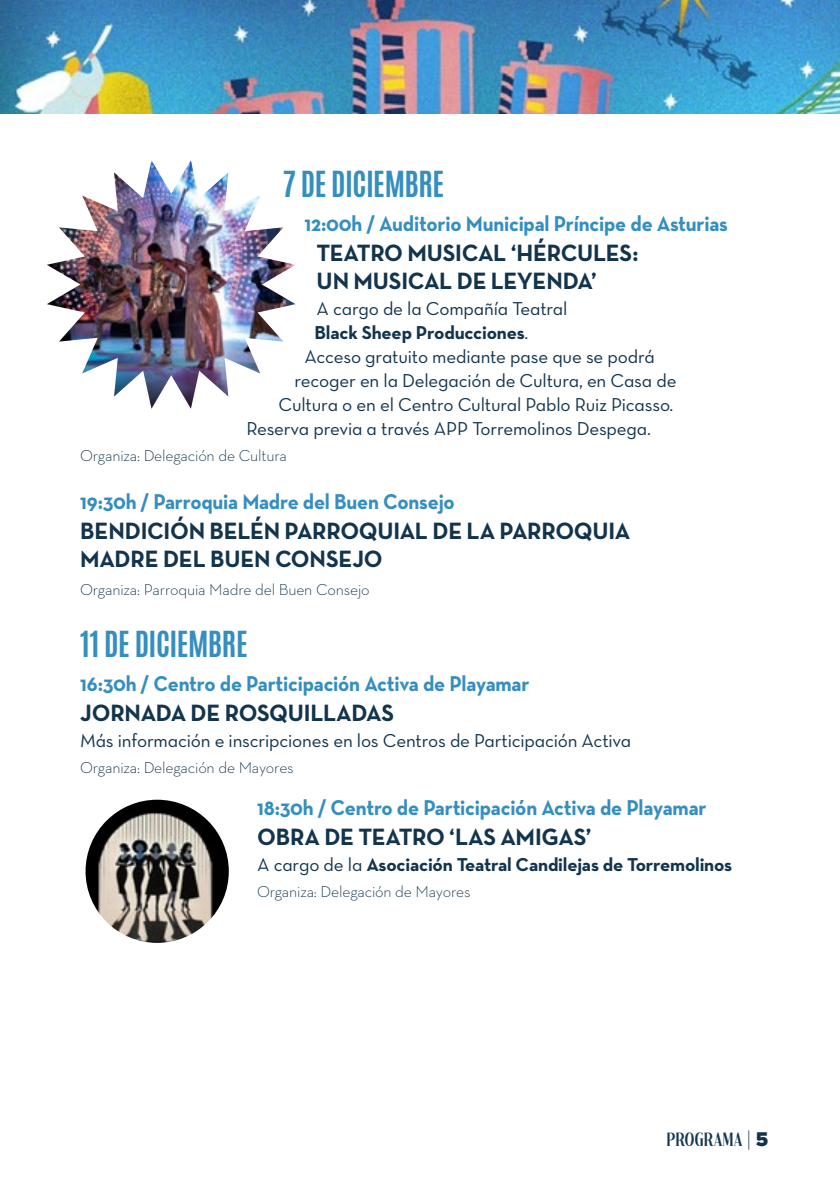
<style>
.page{position:relative;width:840px;height:1191px;background:#fff}
.page>*{position:absolute;margin:0;border:0;box-sizing:border-box;transform-origin:0 0}
.t1{font:700 30px "Antonio";letter-spacing:-.015em;color:#348ec0}
.t2{font:700 24px/28px "Neutra Text";letter-spacing:-.01em;color:#12344d}
.t3{font:700 21.8px "Neutra Text";letter-spacing:-.01em;color:#348ec0;scale:.94 1}
.t4{font:19px "Neutra Text Book Alt";letter-spacing:-.01em;color:#12344d}
.t5{font:700 19px "Neutra Text";letter-spacing:-.01em;color:#12344d}
.t6{font:300 16px "Neutra Text";letter-spacing:-.01em;color:#12344d}
.t7{font:14px "Arastin Std FREEDEMO";letter-spacing:-.03em;color:#12344d}
.s1{font-family:"Neutra Text Book Alt";font-weight:400}
.s2{font-family:"Metropolis";font-weight:200;font-size:23.6px}
.s3{font-family:"Metropolis";font-weight:900;font-size:20px}
</style>
<div class="page">
<img style="left:0;top:0;width:839px;height:114px">
<img style="left:47px;top:160px;width:248px;height:249px">
<img style="left:85px;top:799px;width:144px;height:144px;border-radius:72px">
<h1 class="t1" style="left:282px;top:161px;width:163px">7 DE DICIEMBRE</h1>
<p class="t3" style="left:304px;top:210px;width:451px">12:00h / Auditorio Municipal Príncipe de Asturias</p>
<p class="t2" style="left:316px;top:238px;width:323px">TEATRO MUSICAL ‘HÉRCULES:<br>UN MUSICAL DE LEYENDA’</p>
<p class="t4" style="left:316px;top:297px;width:252px">A cargo de la Compañía Teatral</p>
<p class="t5" style="left:314px;top:321px;width:215px">Black Sheep Producciones<span class="s1">.</span></p>
<p class="t4" style="left:304px;top:345px;width:351px">Acceso gratuito mediante pase que se podrá</p>
<p class="t4" style="left:294px;top:369px;width:383px">recoger en la Delegación de Cultura, en Casa de</p>
<p class="t4" style="left:278px;top:393px;width:396px">Cultura o en el Centro Cultural Pablo Ruiz Picasso.</p>
<p class="t4" style="left:246px;top:417px;width:405px">Reserva previa a través APP Torremolinos Despega.</p>
<p class="t6" style="left:80px;top:446px;width:208px">Organiza: Delegación de Cultura</p>
<p class="t3" style="left:80px;top:488px;width:400px">19:30h / Parroquia Madre del Buen Consejo</p>
<p class="t2" style="left:80px;top:516px;width:551px">BENDICIÓN BELÉN PARROQUIAL DE LA PARROQUIA<br>MADRE DEL BUEN CONSEJO</p>
<p class="t6" style="left:80px;top:580px;width:291px">Organiza: Parroquia Madre del Buen Consejo</p>
<h1 class="t1" style="left:80px;top:621px;width:169px">11 DE DICIEMBRE</h1>
<p class="t3" style="left:80px;top:670px;width:479px">16:30h / Centro de Participación Activa de Playamar</p>
<p class="t2" style="left:80px;top:698px;width:315px">JORNADA DE ROSQUILLADAS</p>
<p class="t4" style="left:80px;top:729px;width:552px">Más información e inscripciones en los Centros de Participación Activa</p>
<p class="t6" style="left:80px;top:758px;width:215px">Organiza: Delegación de Mayores</p>
<p class="t3" style="left:257px;top:794px;width:479px">18:30h / Centro de Participación Activa de Playamar</p>
<p class="t2" style="left:257px;top:822px;width:335px">OBRA DE TEATRO ‘LAS AMIGAS’</p>
<p class="t5" style="left:257px;top:853px;width:476px"><span class="s1">A cargo de la</span> Asociación Teatral Candilejas de Torremolinos</p>
<p class="t6" style="left:257px;top:882px;width:215px">Organiza: Delegación de Mayores</p>
<p class="t7" style="left:666px;top:1128px;width:103px">PROGRAMA <span class="s2">|</span> <span class="s3">5</span></p>
</div>
